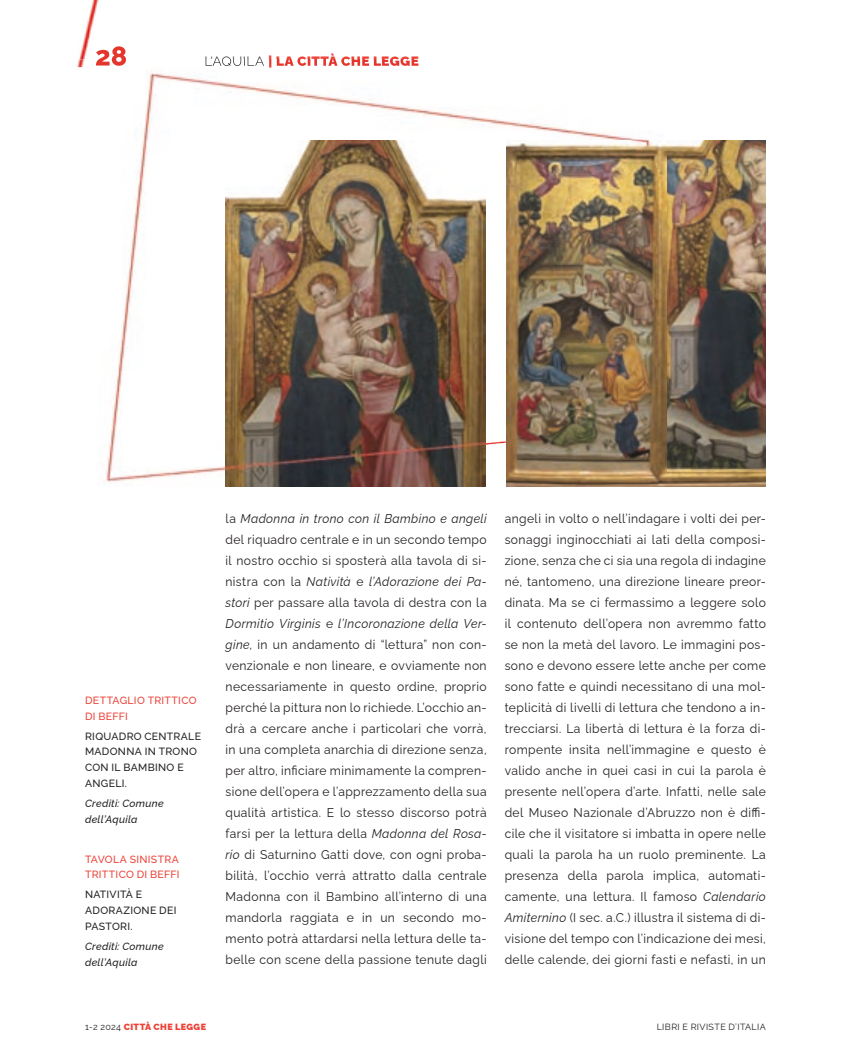
<style>
.page{position:relative;width:851px;height:1063px;background:#fff}
.page>*{position:absolute;margin:0;border:0;box-sizing:border-box;transform-origin:0 0}
.t1{font:900 13.5px "Raleway";letter-spacing:.03em;color:#ec4237}
.t2{font:12.75px/21px "Raleway";letter-spacing:.03em;color:#231f20;text-align:justify;scale:.95 1}
.t3{font:500 10.5px/15.8px "Raleway";letter-spacing:.025em;color:#231f20}
.t4{font:500 10.5px/15.8px "Raleway";letter-spacing:.025em;color:#ec4237}
.t5{font:italic 500 10.5px/15.8px "Raleway";letter-spacing:.025em;color:#231f20}
.t6{font:9px "Raleway";letter-spacing:.04em;color:#231f20}
.t7{font:900 9px "Raleway";letter-spacing:.045em;color:#ec4237}
.s1{font-weight:300;color:#231f20}
.s2{font-style:italic}
.s3{font-weight:400;color:#231f20}
</style>
<div class="page">
<img style="left:79px;top:0;width:20px;height:59px">
<img style="left:96px;top:46px;width:30px;height:13px">
<img style="left:78px;top:67px;width:178px;height:415px">
<img style="left:256px;top:63px;width:392px;height:77px">
<img style="left:485px;top:198px;width:21px;height:288px">
<img style="left:512px;top:486px;width:154px;height:1px">
<img style="left:77px;top:59px;width:187px;height:8px">
<img style="left:269px;top:59px;width:149px;height:9px">
<img style="left:96px;top:59px;width:30px;height:7px">
<img style="left:225px;top:140px;width:260px;height:346px">
<img style="left:506px;top:140px;width:259px;height:346px">
<p class="t1" style="left:204px;top:50px;width:216px"><span class="s1">L'AQUILA</span> | LA CITTÀ CHE LEGGE</p>
<p class="t4" style="left:85px;top:691px;width:113px">DETTAGLIO TRITTICO<br>DI BEFFI</p>
<p class="t3" style="left:85px;top:727px;width:117px">RIQUADRO CENTRALE<br>MADONNA IN TRONO<br>CON IL BAMBINO E<br>ANGELI.</p>
<p class="t5" style="left:85px;top:794px;width:80px">Crediti: Comune dell’Aquila</p>
<p class="t4" style="left:85px;top:850px;width:96px">TAVOLA SINISTRA<br>TRITTICO DI BEFFI</p>
<p class="t3" style="left:85px;top:886px;width:93px">NATIVITÀ E<br>ADORAZIONE DEI<br>PASTORI.</p>
<p class="t5" style="left:85px;top:937px;width:80px">Crediti: Comune dell’Aquila</p>
<p class="t2" style="left:225px;top:506px;width:276px">la <span class="s2">Madonna in trono con il Bambino e angeli </span>del riquadro centrale e in un secondo tempo il nostro occhio si sposterà alla tavola di si&shy;nistra con la <span class="s2">Natività</span> e <span class="s2">l’Adorazione dei Pa&shy;stori</span> per passare alla tavola di destra con la <span class="s2">Dormitio Virginis</span> e <span class="s2">l’Incoronazione della Ver&shy;gine,</span> in un andamento di “lettura” non con&shy;venzionale e non lineare, e ovviamente non necessariamente in questo ordine, proprio perché la pittura non lo richiede. L’occhio an&shy;drà a cercare anche i particolari che vorrà, in una completa anarchia di direzione senza, per altro, inficiare minimamente la compren&shy;sione dell’opera e l’apprezzamento della sua qualità artistica. E lo stesso discorso potrà farsi per la lettura della <span class="s2">Madonna del Rosa&shy;rio</span> di Saturnino Gatti dove, con ogni proba&shy;bilità, l’occhio verrà attratto dalla centrale Madonna con il Bambino all’interno di una mandorla raggiata e in un secondo mo&shy;mento potrà attardarsi nella lettura delle ta&shy;belle con scene della passione tenute dagli</p>
<p class="t2" style="left:504px;top:506px;width:276px">angeli in volto o nell’indagare i volti dei per&shy;sonaggi inginocchiati ai lati della composi&shy;zione, senza che ci sia una regola di indagine né, tantomeno, una direzione lineare preor&shy;dinata. Ma se ci fermassimo a leggere solo il contenuto dell’opera non avremmo fatto se non la metà del lavoro. Le immagini pos&shy;sono e devono essere lette anche per come sono fatte e quindi necessitano di una mol&shy;teplicità di livelli di lettura che tendono a in&shy;trecciarsi. La libertà di lettura è la forza di&shy;rompente insita nell’immagine e questo è valido anche in quei casi in cui la parola è presente nell’opera d’arte. Infatti, nelle sale del Museo Nazionale d’Abruzzo non è diffi&shy;cile che il visitatore si imbatta in opere nelle quali la parola ha un ruolo preminente. La presenza della parola implica, automati&shy;camente, una lettura. Il famoso <span class="s2">Calendario Amiternino</span> (I sec. a.C.) illustra il sistema di di&shy;visione del tempo con l’indicazione dei mesi, delle calende, dei giorni fasti e nefasti, in un</p>
<p class="t7" style="left:85px;top:1020px;width:122px"><span class="s3">1-2 2024</span> CITTÀ CHE LEGGE</p>
<p class="t6" style="left:656px;top:1020px;width:111px">LIBRI E RIVISTE D’ITALIA</p>
</div>
